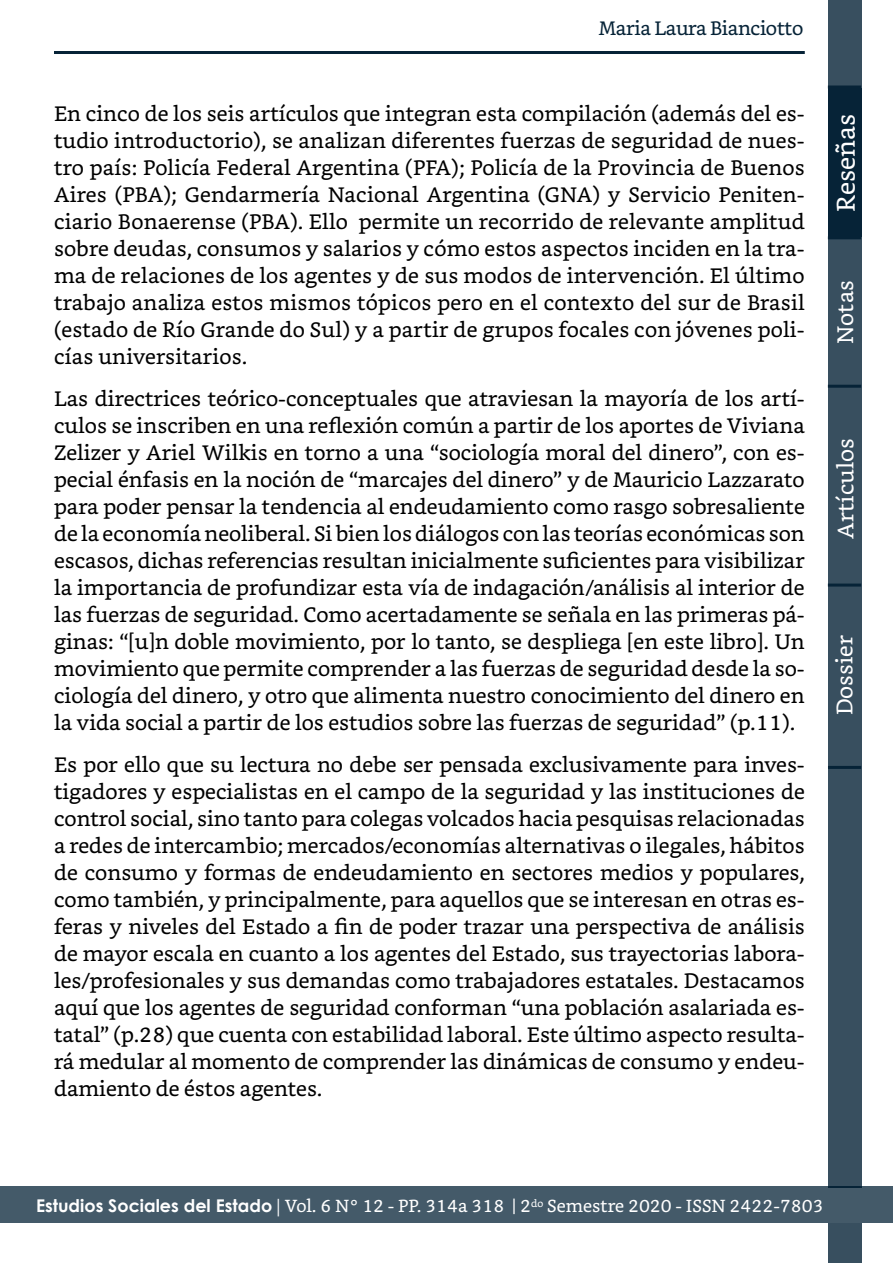
<style>
.page{position:relative;width:893px;height:1263px;background:#fff}
.page>*{position:absolute;margin:0;border:0;box-sizing:border-box;transform-origin:0 0}
.t1{font:25.5px "Bookerly";color:#fff}
.t2{font:22.5px "Bookerly";color:#fff}
.Cuerpo{font:21px/27px "Bookerly";color:#000;text-align:justify}
.t3{font:19.5px "Bookerly";letter-spacing:-.02em;color:#062337}
.t4{font:17.55px "Bookerly";color:#fff}
.s1{font-family:"Century Gothic";font-weight:700}
.s2{font-family:"Minion Pro"}
</style>
<div class="page">
<div style="left:0;top:1187px;width:893px;height:34px;background:#445a69"></div>
<div style="left:828px;top:0;width:33px;height:1263px;background:#384f5f"></div>
<div style="left:828px;top:89px;width:33px;height:148px;background:#062337"></div>
<hr style="left:828px;top:385px;width:33px;height:3px;background:#062337">
<hr style="left:828px;top:584px;width:33px;height:3px;background:#062337">
<hr style="left:828px;top:766px;width:33px;height:3px;background:#062337">
<div style="left:828px;top:1187px;width:33px;height:34px;background:#062337"></div>
<hr style="left:828px;top:236px;width:33px;height:3px;background:#062337">
<hr style="left:828px;top:86px;width:33px;height:3px;background:#062337">
<hr style="left:54px;top:51px;width:751px;height:3px;background:#062337">
<div style="left:0;top:1188px;width:893px;height:34px;background:#445a69"></div>
<p class="t3" style="left:599px;top:17px;width:206px">Maria Laura Bianciotto</p>
<p class="Cuerpo" style="left:54px;top:100px;width:752px">En cinco de los seis artículos que integran esta compilación (además del es&shy;tudio introductorio), se analizan diferentes fuerzas de seguridad de nues&shy;tro país: Policía Federal Argentina (PFA); Policía de la Provincia de Buenos Aires (PBA); Gendarmería Nacional Argentina (GNA) y Servicio Peniten&shy;ciario Bonaerense (PBA). Ello permite un recorrido de relevante amplitud sobre deudas, consumos y salarios y cómo estos aspectos inciden en la tra&shy;ma de relaciones de los agentes y de sus modos de intervención. El último trabajo analiza estos mismos tópicos pero en el contexto del sur de Brasil (estado de Río Grande do Sul) y a partir de grupos focales con jóvenes poli&shy;cías universitarios.</p>
<p class="Cuerpo" style="left:54px;top:385px;width:752px">Las directrices teórico-conceptuales que atraviesan la mayoría de los artí&shy;culos se inscriben en una reflexión común a partir de los aportes de Viviana Zelizer y Ariel Wilkis en torno a una “sociología moral del dinero”, con es&shy;pecial énfasis en la noción de “marcajes del dinero” y de Mauricio Lazzarato para poder pensar la tendencia al endeudamiento como rasgo sobresaliente de la economía neoliberal. Si bien los diálogos con las teorías económicas son escasos, dichas referencias resultan inicialmente suficientes para visibilizar la importancia de profundizar esta vía de indagación/análisis al interior de las fuerzas de seguridad. Como acertadamente se señala en las primeras pá&shy;ginas: “[u]n doble movimiento, por lo tanto, se despliega [en este libro]. Un movimiento que permite comprender a las fuerzas de seguridad desde la so&shy;ciología del dinero, y otro que alimenta nuestro conocimiento del dinero en la vida social a partir de los estudios sobre las fuerzas de seguridad” (p.11).</p>
<p class="Cuerpo" style="left:54px;top:751px;width:752px">Es por ello que su lectura no debe ser pensada exclusivamente para inves&shy;tigadores y especialistas en el campo de la seguridad y las instituciones de control social, sino tanto para colegas volcados hacia pesquisas relacionadas a redes de intercambio; mercados/economías alternativas o ilegales, hábitos de consumo y formas de endeudamiento en sectores medios y populares, como también, y principalmente, para aquellos que se interesan en otras es&shy;feras y niveles del Estado a fin de poder trazar una perspectiva de análisis de mayor escala en cuanto a los agentes del Estado, sus trayectorias labora&shy;les/profesionales y sus demandas como trabajadores estatales. Destacamos aquí que los agentes de seguridad conforman “una población asalariada es&shy;tatal” (p.28) que cuenta con estabilidad laboral. Este último aspecto resulta&shy;rá medular al momento de comprender las dinámicas de consumo y endeu&shy;damiento de éstos agentes.</p>
<p class="t1" style="left:831px;top:212px;width:100px;rotate:-90deg">Reseñas</p>
<p class="t2" style="left:832px;top:344px;width:65px;rotate:-90deg">Notas</p>
<p class="t2" style="left:833px;top:539px;width:102px;rotate:-90deg">Artículos</p>
<p class="t2" style="left:832px;top:715px;width:82px;rotate:-90deg">Dossier</p>
<p class="t4" style="left:508px;top:1194px;width:313px">| 2<sup>do</sup> Semestre 2020 - ISSN 2422-7803</p>
<p class="t4" style="left:36px;top:1196px;width:789px"><span class="s1">Estudios Sociales del Estado</span> <span class="s2">|</span> Vol. 6 N° 12 - PP. 314a 318 | 2<sup>do</sup> Semestre 2020 - ISSN 2422-7803</p>
</div>
